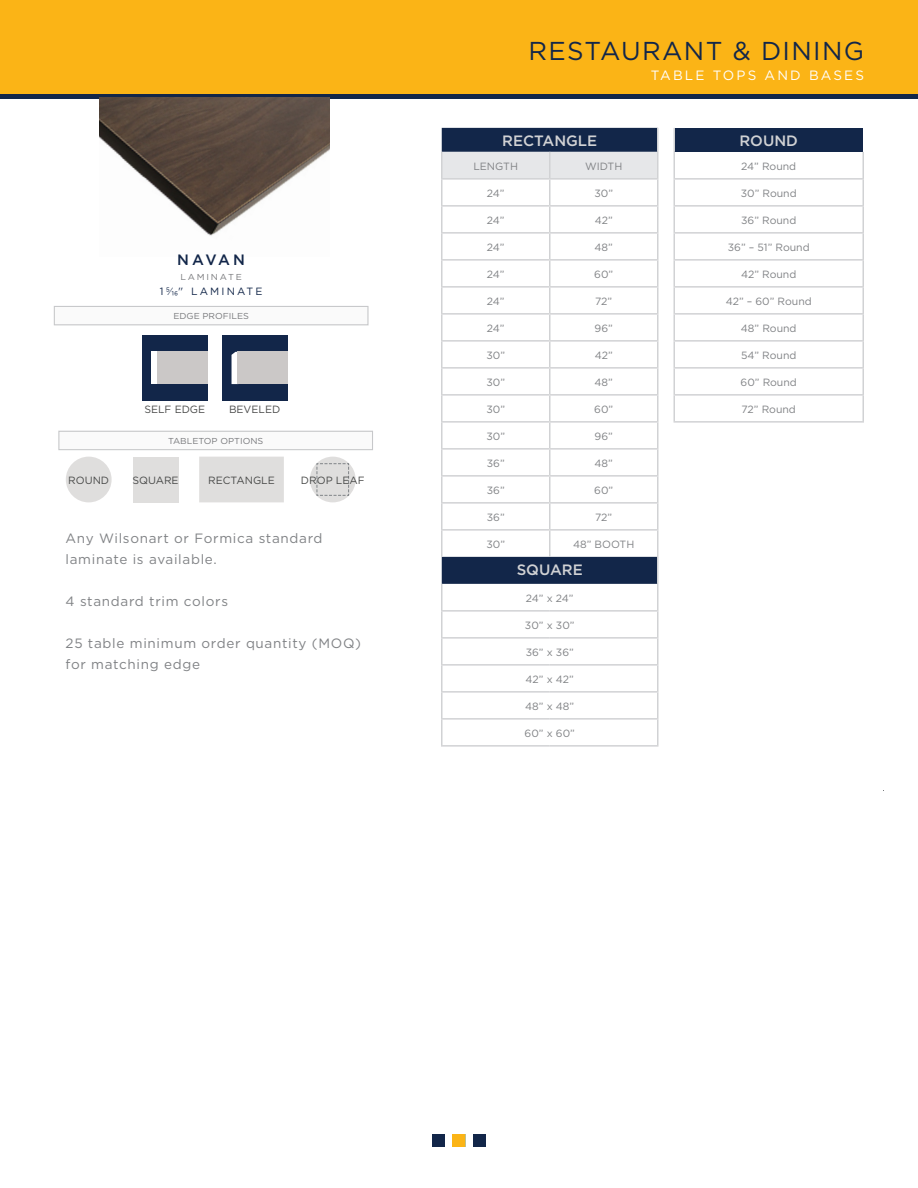
<style>
.page{position:relative;width:918px;height:1188px;background:#fff}
.page>*{position:absolute;margin:0;border:0;box-sizing:border-box;transform-origin:0 0}
.t1{font:25.8px "Gotham";letter-spacing:.05em;color:#122649}
.t2{font:500 15px "Gotham";color:#d1d2d4}
.t3{font:500 15px "Gotham";letter-spacing:.15em;color:#122649}
.t4{font:13.5px/21px "Gotham";letter-spacing:.05em;color:#808285}
.t5{font:13.5px "Gotham";letter-spacing:.155em;color:#fff}
.t6{font:10.5px "Gotham";color:#808285}
.t7{font:10.5px "Gotham";color:#484948}
.t8{font:10.5px "Gotham";letter-spacing:.2em;color:#122649}
.t9{font:8.55px "Gotham";color:#78797c;scale:1.05 1}
.t10{font:8.55px "Gotham";letter-spacing:.2em;color:#78797c;scale:1.05 1}
</style>
<div class="page">
<div style="left:0;top:0;width:918px;height:98px;background:#fbb416"></div>
<hr style="left:0;top:94px;width:918px;height:4px;background:#122649">
<img style="left:100px;top:98px;width:230px;height:138px">
<div style="left:54px;top:306px;width:314px;height:19px;background:#fafafa"></div>
<div style="left:54px;top:306px;width:314px;height:19px;border:1px solid #c7c8ca"></div>
<div style="left:59px;top:431px;width:314px;height:19px;background:#fafafa"></div>
<div style="left:58px;top:431px;width:315px;height:19px;border:1px solid #c7c8ca"></div>
<div style="left:432px;top:1134px;width:13px;height:13px;background:#122649"></div>
<div style="left:453px;top:1134px;width:12px;height:13px;background:#fbb416"></div>
<div style="left:473px;top:1134px;width:13px;height:13px;background:#122649"></div>
<div style="left:66px;top:457px;width:46px;height:45px;background:#dfdedd;border-radius:50%"></div>
<div style="left:133px;top:457px;width:45px;height:45px;background:#dfdedd"></div>
<div style="left:199px;top:457px;width:85px;height:45px;background:#dfdedd"></div>
<div style="left:310px;top:457px;width:46px;height:45px;background:#dfdedd;border-radius:50%"></div>
<svg style="left:316px;top:463px;width:33px;height:33px"></svg>
<div style="left:142px;top:335px;width:65px;height:66px;background:#122649"></div>
<div style="left:157px;top:352px;width:50px;height:32px;background:#cbc8c7"></div>
<div style="left:152px;top:352px;width:5px;height:32px;background:#fff"></div>
<div style="left:222px;top:335px;width:65px;height:66px;background:#122649"></div>
<svg style="left:232px;top:352px;width:5px;height:32px"></svg>
<div style="left:237px;top:352px;width:50px;height:32px;background:#cbc8c7"></div>
<div style="left:674px;top:128px;width:189px;height:24px;background:#122649"></div>
<hr style="left:862px;top:152px;width:2px;height:26px;background:#d1d2d4">
<hr style="left:674px;top:178px;width:190px;height:2px;background:#d1d2d4">
<hr style="left:862px;top:180px;width:2px;height:25px;background:#d1d2d4">
<hr style="left:674px;top:205px;width:190px;height:2px;background:#d1d2d4">
<hr style="left:862px;top:207px;width:2px;height:25px;background:#d1d2d4">
<hr style="left:674px;top:232px;width:190px;height:2px;background:#d1d2d4">
<hr style="left:862px;top:234px;width:2px;height:25px;background:#d1d2d4">
<hr style="left:674px;top:259px;width:190px;height:2px;background:#d1d2d4">
<hr style="left:862px;top:261px;width:2px;height:25px;background:#d1d2d4">
<hr style="left:674px;top:286px;width:190px;height:2px;background:#d1d2d4">
<hr style="left:862px;top:288px;width:2px;height:25px;background:#d1d2d4">
<hr style="left:674px;top:313px;width:190px;height:2px;background:#d1d2d4">
<hr style="left:862px;top:315px;width:2px;height:25px;background:#d1d2d4">
<hr style="left:674px;top:340px;width:190px;height:2px;background:#d1d2d4">
<hr style="left:862px;top:342px;width:2px;height:25px;background:#d1d2d4">
<hr style="left:674px;top:367px;width:190px;height:2px;background:#d1d2d4">
<hr style="left:862px;top:369px;width:2px;height:25px;background:#d1d2d4">
<hr style="left:674px;top:394px;width:190px;height:2px;background:#d1d2d4">
<svg style="left:674px;top:128px;width:1px;height:293px"></svg>
<hr style="left:862px;top:396px;width:2px;height:25px;background:#d1d2d4">
<hr style="left:674px;top:421px;width:190px;height:2px;background:#d1d2d4">
<svg style="left:441px;top:128px;width:217px;height:617px"></svg>
<hr style="left:441px;top:745px;width:109px;height:2px;background:#d1d2d4">
<hr style="left:550px;top:745px;width:108px;height:2px;background:#d1d2d4">
<p class="t3" style="left:177px;top:250px;width:69px">NAVAN</p>
<p class="t10" style="left:180px;top:272px;width:60px">LAMINATE</p>
<p class="t8" style="left:160px;top:285px;width:104px">1⁵⁄₁₆" LAMINATE</p>
<p class="t9" style="left:173px;top:311px;width:73px">EDGE PROFILES</p>
<p class="t7" style="left:144px;top:403px;width:62px">SELF EDGE</p>
<p class="t7" style="left:229px;top:403px;width:53px">BEVELED</p>
<p class="t9" style="left:168px;top:435px;width:92px">TABLETOP OPTIONS</p>
<p class="t7" style="left:68px;top:473px;width:42px">ROUND</p>
<p class="t7" style="left:132px;top:473px;width:48px">SQUARE</p>
<p class="t7" style="left:208px;top:473px;width:68px">RECTANGLE</p>
<p class="t7" style="left:301px;top:473px;width:65px">DROP LEAF</p>
<p class="t4" style="left:66px;top:528px;width:258px">Any Wilsonart or Formica standard laminate is available.</p>
<p class="t4" style="left:66px;top:591px;width:164px">4 standard trim colors</p>
<p class="t4" style="left:66px;top:633px;width:297px">25 table minimum order quantity (MOQ) for matching edge</p>
<p class="t1" style="left:528px;top:34px;width:337px">RESTAURANT &amp; DINING</p>
<p class="t5" style="left:651px;top:67px;width:215px">TABLE TOPS AND BASES</p>
<p class="t2" style="left:502px;top:131px;width:97px">RECTANGLE</p>
<p class="t6" style="left:473px;top:159px;width:46px">LENGTH</p>
<p class="t6" style="left:585px;top:159px;width:39px">WIDTH</p>
<p class="t6" style="left:487px;top:186px;width:19px">24”</p>
<p class="t6" style="left:594px;top:186px;width:20px">30”</p>
<p class="t6" style="left:487px;top:213px;width:19px">24”</p>
<p class="t6" style="left:595px;top:213px;width:20px">42”</p>
<p class="t6" style="left:487px;top:240px;width:19px">24”</p>
<p class="t6" style="left:595px;top:240px;width:20px">48”</p>
<p class="t6" style="left:487px;top:267px;width:19px">24”</p>
<p class="t6" style="left:594px;top:267px;width:20px">60”</p>
<p class="t6" style="left:487px;top:294px;width:19px">24”</p>
<p class="t6" style="left:595px;top:294px;width:19px">72”</p>
<p class="t6" style="left:487px;top:321px;width:19px">24”</p>
<p class="t6" style="left:595px;top:321px;width:20px">96”</p>
<p class="t6" style="left:486px;top:348px;width:20px">30”</p>
<p class="t6" style="left:595px;top:348px;width:20px">42”</p>
<p class="t6" style="left:486px;top:375px;width:20px">30”</p>
<p class="t6" style="left:595px;top:375px;width:20px">48”</p>
<p class="t6" style="left:486px;top:402px;width:20px">30”</p>
<p class="t6" style="left:594px;top:402px;width:20px">60”</p>
<p class="t6" style="left:486px;top:429px;width:20px">30”</p>
<p class="t6" style="left:595px;top:429px;width:20px">96”</p>
<p class="t6" style="left:487px;top:456px;width:19px">36”</p>
<p class="t6" style="left:595px;top:456px;width:20px">48”</p>
<p class="t6" style="left:487px;top:483px;width:19px">36”</p>
<p class="t6" style="left:594px;top:483px;width:20px">60”</p>
<p class="t6" style="left:487px;top:510px;width:19px">36”</p>
<p class="t6" style="left:595px;top:510px;width:19px">72”</p>
<p class="t6" style="left:486px;top:537px;width:20px">30”</p>
<p class="t6" style="left:573px;top:537px;width:63px">48” BOOTH</p>
<p class="t2" style="left:517px;top:560px;width:68px">SQUARE</p>
<p class="t6" style="left:526px;top:591px;width:49px">24” x 24”</p>
<p class="t6" style="left:525px;top:618px;width:51px">30” x 30”</p>
<p class="t6" style="left:526px;top:645px;width:50px">36” x 36”</p>
<p class="t6" style="left:526px;top:672px;width:50px">42” x 42”</p>
<p class="t6" style="left:525px;top:699px;width:50px">48” x 48”</p>
<p class="t6" style="left:525px;top:726px;width:52px">60” x 60”</p>
<p class="t2" style="left:739px;top:131px;width:60px">ROUND</p>
<p class="t6" style="left:741px;top:159px;width:57px">24” Round</p>
<p class="t6" style="left:741px;top:186px;width:57px">30” Round</p>
<p class="t6" style="left:741px;top:213px;width:57px">36” Round</p>
<p class="t6" style="left:728px;top:240px;width:83px">36” – 51” Round</p>
<p class="t6" style="left:741px;top:267px;width:57px">42” Round</p>
<p class="t6" style="left:726px;top:294px;width:88px">42” – 60” Round</p>
<p class="t6" style="left:741px;top:321px;width:57px">48” Round</p>
<p class="t6" style="left:741px;top:348px;width:57px">54” Round</p>
<p class="t6" style="left:741px;top:375px;width:58px">60” Round</p>
<p class="t6" style="left:742px;top:402px;width:56px">72” Round</p>
</div>
